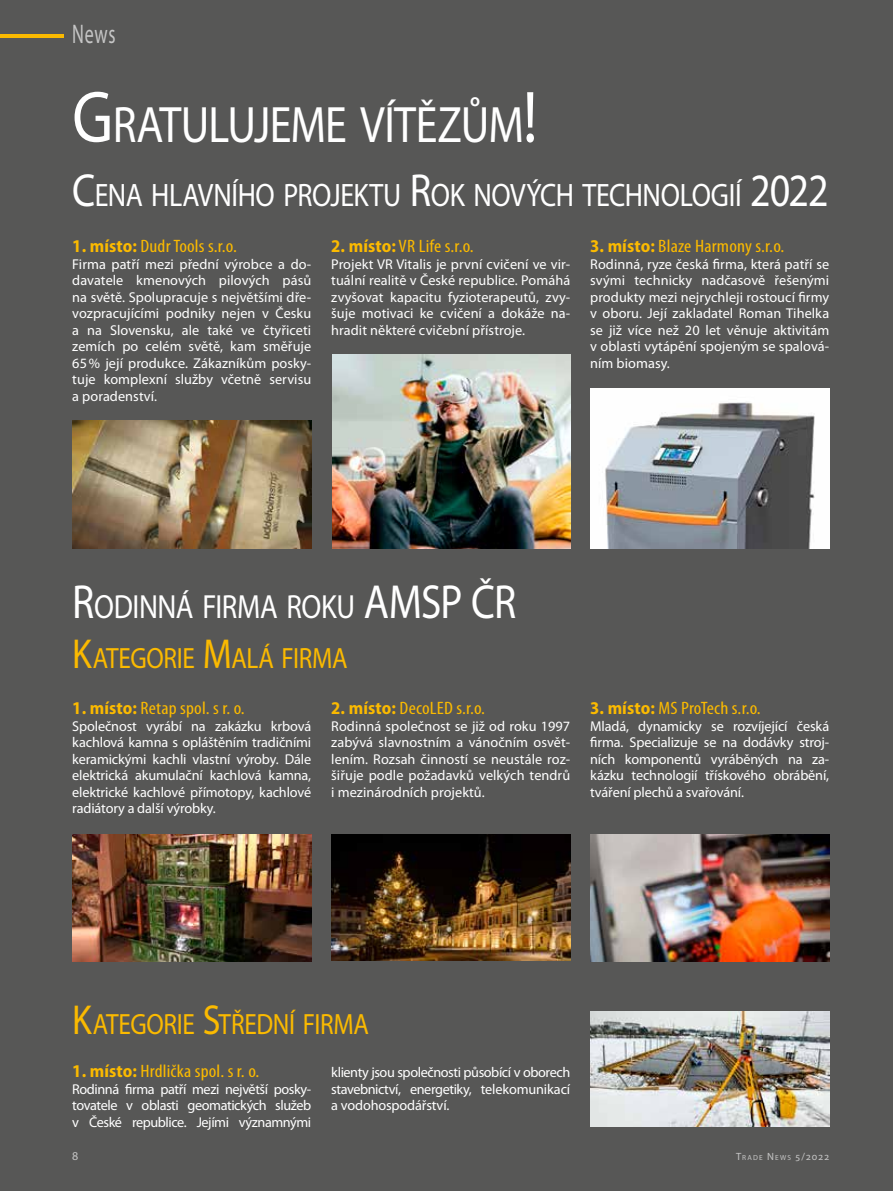
<style>
.page{position:relative;width:893px;height:1191px;background:#575756}
.page>*{position:absolute;margin:0;border:0;box-sizing:border-box;transform-origin:0 0}
.t1{font:51.45px "Myriad Pro";letter-spacing:-.02em;color:#fff;scale:.86 1}
.t2{font:33.6px "Myriad Pro";letter-spacing:-.01em;color:#fff;scale:.86 1}
.t3{font:32.55px "Myriad Pro";letter-spacing:-.015em;color:#fff;scale:.86 1}
.t4{font:29.4px "Myriad Pro";letter-spacing:-.015em;color:#fbba00;scale:.86 1}
.t5{font:27px "Myriad Pro";color:#c6c6c6;scale:.67 1}
.t6{font:condensed 18px "Myriad Pro";letter-spacing:.01em;color:#fbba00;scale:1.1 1}
.t7{font:14.25px/16.5px "Myriad Pro";letter-spacing:-.005em;color:#fff;text-align:justify}
.t8{font:12px "Myriad Pro";color:#c6c6c6}
.t9{font:7.35px "Myriad Pro";letter-spacing:.165em;color:#c6c6c6}
.s1{font-size:73.5px}
.s2{font-size:46.5px}
.s3{font-weight:700;font-stretch:semi-condensed}
.s4{font-size:48px}
.s5{font-size:42px}
.s6{font-size:10.5px}
</style>
<div class="page">
<hr style="left:0;top:34px;width:64px;height:3px;background:#fbba00">
<img style="left:72px;top:834px;width:239px;height:128px">
<img style="left:331px;top:834px;width:239px;height:126px">
<img style="left:590px;top:834px;width:239px;height:128px">
<img style="left:590px;top:1011px;width:239px;height:115px">
<img style="left:73px;top:421px;width:239px;height:127px">
<img style="left:333px;top:354px;width:237px;height:194px">
<img style="left:590px;top:388px;width:239px;height:160px">
<h3 class="t5" style="left:72px;top:17px;width:66px">News</h3>
<h1 class="t1" style="left:72px;top:93px;width:542px"><span class="s1">G</span>RATULUJEME VÍTĚZŮM<span class="s1">!</span></h1>
<h3 class="t3" style="left:72px;top:174px;width:881px"><span class="s2">C</span>ENA HLAVNÍHO PROJEKTU <span class="s2">R</span>OK NOVÝCH TECHNOLOGIÍ <span class="s2">2022</span></h3>
<p class="t6" style="left:72px;top:235px;width:151px"><span class="s3">1. místo:</span> Dudr Tools s.r.o.</p>
<p class="t7" style="left:72px;top:255px;width:240px">Firma patří mezi přední výrobce a do&shy;davatele kmenových pilových pásů na světě. Spolupracuje s největšími dře&shy;vozpracujícími podniky nejen v Česku a na Slovensku, ale také ve čtyřiceti zemích po celém světě, kam směřuje 65% její produkce. Zákazníkům posky&shy;tuje komplexní služby včetně servisu a poradenství.</p>
<p class="t6" style="left:331px;top:235px;width:131px"><span class="s3">2. místo:</span> VR Life s.r.o.</p>
<p class="t7" style="left:331px;top:255px;width:240px">Projekt VR Vitalis je první cvičení ve vir&shy;tuální realitě v České republice. Pomáhá zvyšovat kapacitu fyzioterapeutů, zvy&shy;šuje motivaci ke cvičení a dokáže na&shy;hradit některé cvičební přístroje.</p>
<p class="t6" style="left:590px;top:235px;width:178px"><span class="s3">3. místo:</span> Blaze Harmony s.r.o.</p>
<p class="t7" style="left:590px;top:255px;width:240px">Rodinná, ryze česká firma, která patří se svými technicky nadčasově řešenými produkty mezi nejrychleji rostoucí firmy v oboru. Její zakladatel Roman Tihelka se již více než 20 let věnuje aktivitám v oblasti vytápění spojeným se spalová&shy;ním biomasy.</p>
<h2 class="t2" style="left:72px;top:586px;width:513px"><span class="s4">R</span>ODINNÁ FIRMA ROKU <span class="s4">AMSP ČR</span></h2>
<h3 class="t4" style="left:72px;top:640px;width:322px"><span class="s5">K</span>ATEGORIE <span class="s5">M</span>ALÁ FIRMA</h3>
<p class="t6" style="left:72px;top:697px;width:158px"><span class="s3">1. místo:</span> Retap spol. s r. o.</p>
<p class="t7" style="left:72px;top:717px;width:240px">Společnost vyrábí na zakázku krbová kachlová kamna s opláštěním tradičními keramickými kachli vlastní výroby. Dále elektrická akumulační kachlová kamna, elektrické kachlové přímotopy, kachlové radiátory a další výrobky.</p>
<p class="t6" style="left:331px;top:697px;width:141px"><span class="s3">2. místo:</span> DecoLED s.r.o.</p>
<p class="t7" style="left:331px;top:717px;width:240px">Rodinná společnost se již od roku 1997 zabývá slavnostním a vánočním osvět&shy;lením. Rozsah činností se neustále roz&shy;šiřuje podle požadavků velkých tendrů i mezinárodních projektů.</p>
<p class="t6" style="left:590px;top:697px;width:156px"><span class="s3">3. místo:</span> MS ProTech s.r.o.</p>
<p class="t7" style="left:590px;top:717px;width:240px">Mladá, dynamicky se rozvíjející česká firma. Specializuje se na dodávky stroj&shy;ních komponentů vyráběných na za&shy;kázku technologií třískového obrábění, tváření plechů a svařování.</p>
<h3 class="t4" style="left:72px;top:1005px;width:347px"><span class="s5">K</span>ATEGORIE <span class="s5">S</span>TŘEDNÍ FIRMA</h3>
<p class="t6" style="left:72px;top:1060px;width:171px"><span class="s3">1. místo:</span> Hrdlička spol. s r. o.</p>
<p class="t7" style="left:72px;top:1080px;width:240px">Rodinná firma patří mezi největší posky&shy;tovatele v oblasti geomatických služeb v České republice. Jejími významnými</p>
<p class="t7" style="left:331px;top:1064px;width:240px">klienty jsou společnosti působící v oborech stavebnictví, energetiky, telekomunikací a vodohospodářství.</p>
<p class="t8" style="left:72px;top:1148px;width:8px">8</p>
<p class="t9" style="left:736px;top:1153px;width:94px"><span class="s6">T</span>RADE <span class="s6">N</span>EWS <span class="s6">5/2022</span></p>
</div>
